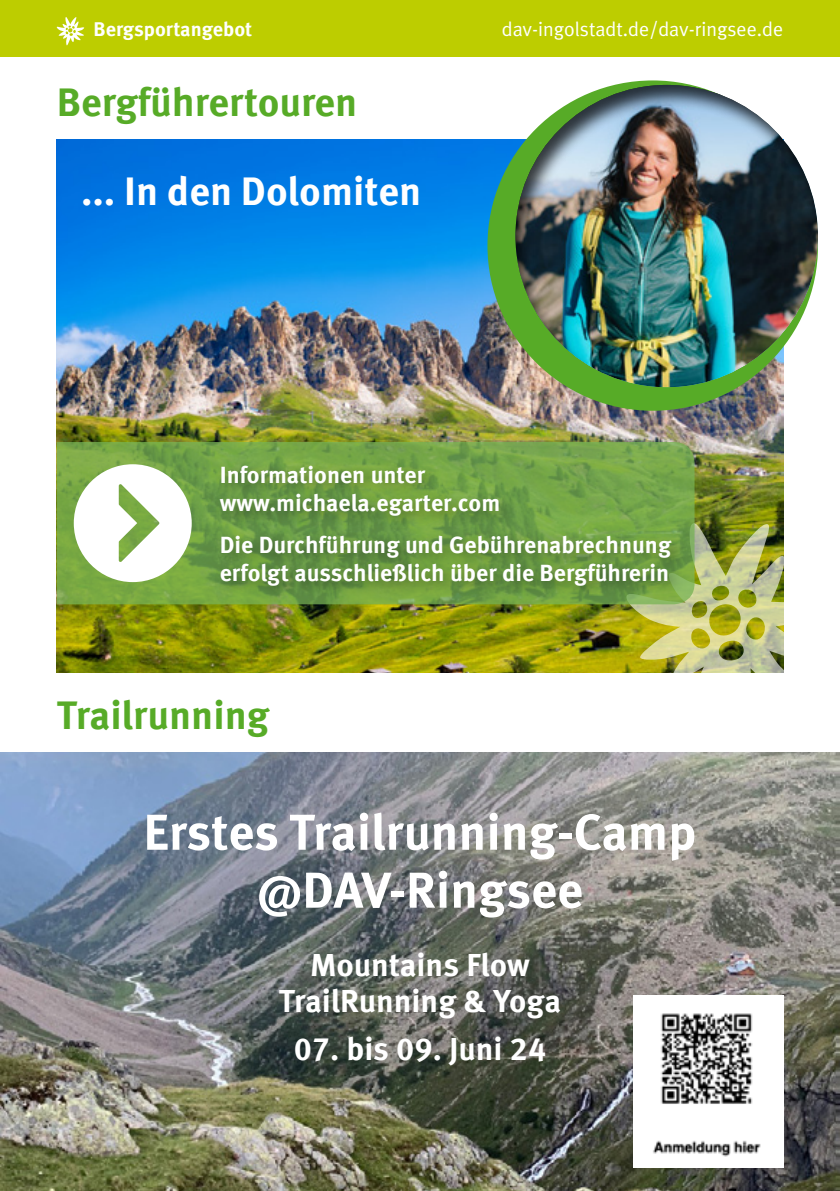
<style>
.page{position:relative;width:840px;height:1191px;background:#fff}
.page>*{position:absolute;margin:0;border:0;box-sizing:border-box;transform-origin:0 0}
.t1{font:700 50.4px/58px "Meta Offc";color:#fff;text-align:center}
.t2{font:700 40px "Meta Offc";color:#57ab27}
.t3{font:700 40px "Meta Offc";color:#fff}
.t4{font:700 32px/36px "Meta Offc";color:#fff;text-align:center}
.t5{font:700 23.6px/28.2px "Meta Offc";color:#fff}
.t6{font:20px "Meta Plus Normal";color:#fff}
.t7{font:700 20px "Meta Offc";color:#fff}
</style>
<div class="page">
<div style="left:0;top:0;width:839px;height:57px;background:#bdcd00"></div>
<svg style="left:56px;top:17px;width:28px;height:28px"></svg>
<img style="left:57px;top:139px;width:725px;height:534px">
<div style="left:487px;top:80px;width:330px;height:331px;background:#57ab27;border-radius:50%"></div>
<div style="left:513px;top:82px;width:306px;height:306px;background:#000;opacity:.75"></div>
<img style="left:624px;top:521px;width:160px;height:152px">
<svg style="left:57px;top:442px;width:637px;height:162px;background:#76a548"></svg>
<div style="left:213px;top:458px;width:473px;height:143px;background:#000;opacity:.36"></div>
<svg style="left:74px;top:464px;width:118px;height:118px"></svg>
<img style="left:0;top:752px;width:839px;height:439px">
<img style="left:632px;top:995px;width:150px;height:172px">
<p class="t7" style="left:94px;top:17px;width:160px">Bergsportangebot</p>
<p class="t6" style="left:501px;top:18px;width:283px">dav-ingolstadt.de/dav-ringsee.de</p>
<h2 class="t2" style="left:57px;top:78px;width:302px">Bergführertouren</h2>
<h2 class="t3" style="left:81px;top:167px;width:341px">... In den Dolomiten</h2>
<p class="t5" style="left:219px;top:461px;width:282px">Informationen unter www.michaela.egarter.com</p>
<p class="t5" style="left:219px;top:531px;width:453px">Die Durchführung und Gebührenabrechnung erfolgt ausschließlich über die Bergführerin</p>
<h2 class="t2" style="left:57px;top:691px;width:214px">Trailrunning</h2>
<h1 class="t1" style="left:143px;top:804px;width:554px">Erstes Trailrunning-Camp @DAV-Ringsee</h1>
<h3 class="t4" style="left:279px;top:947px;width:283px">Mountains Flow<br>TrailRunning &amp; Yoga</h3>
<h3 class="t4" style="left:293px;top:1032px;width:254px">07. bis 09. Juni 24</h3>
</div>
